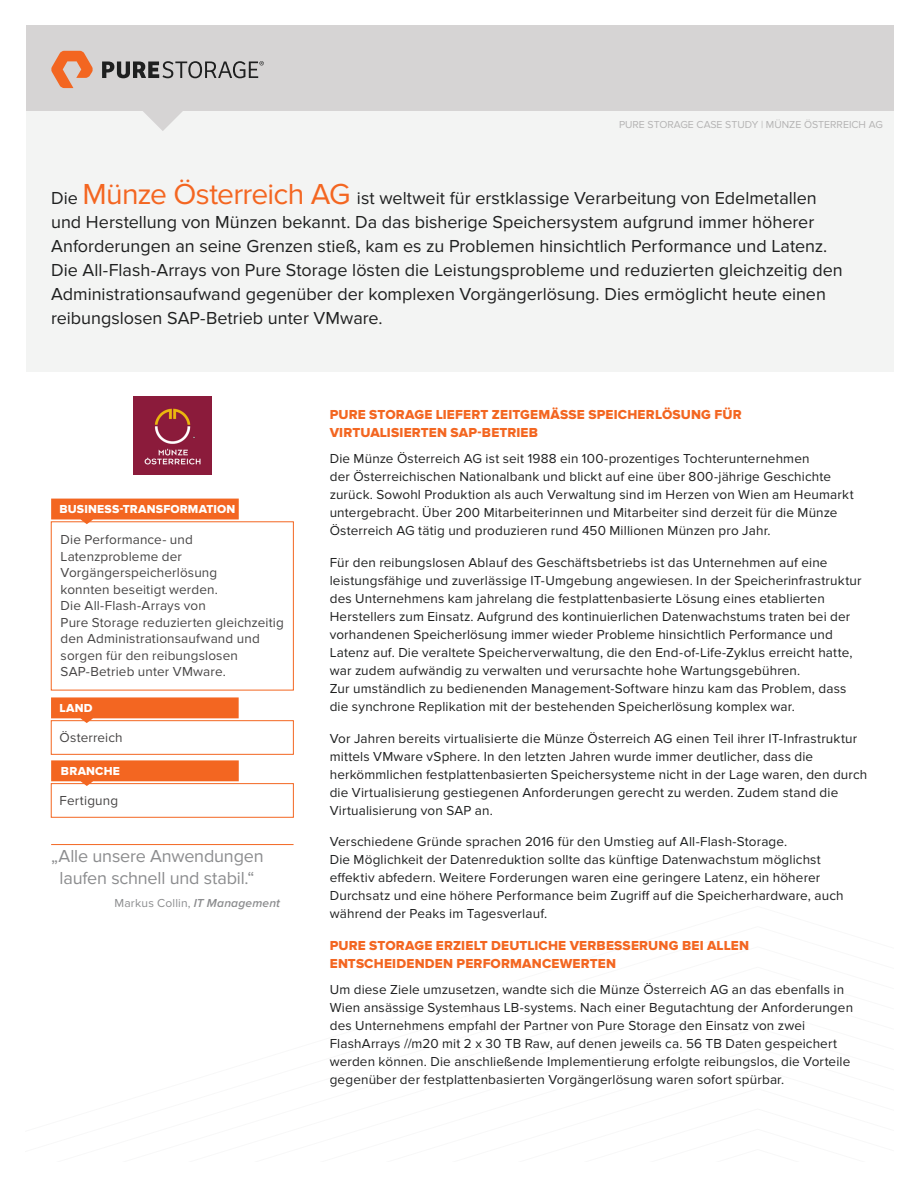
<style>
.page{position:relative;width:919px;height:1187px;background:#fff}
.page>*{position:absolute;margin:0;border:0;box-sizing:border-box;transform-origin:0 0}
.BODY{font:18px/24px "Proxima Nova";color:#1f2020}
.QUOTE{font:18px/22.5px "Proxima Nova";letter-spacing:-.01em;color:#8c8d8f;text-align:center}
.BODY-2{font:13.5px/18px "Proxima Nova";letter-spacing:.01em;color:#1f2020}
.SIDE_BAR_BULLETS{font:13.5px/16.5px "Proxima Nova";letter-spacing:.01em;color:#474545}
.HEADING{font:13.5px/18px "Proxima Nova Extrabld";letter-spacing:.015em;color:#f36621}
.KEYLINE_BOX_OUTS{font:13.5px "Proxima Nova";letter-spacing:.01em;color:#474545}
.ORANGE_BOX_OUTS{font:12px "Proxima Nova Extrabld";letter-spacing:.015em;color:#fff}
.QUOTE_NAME{font:12px "Proxima Nova";letter-spacing:.015em;color:#8c8d8f}
.SMALL_PRINT{font:10.5px "Proxima Nova";color:#b4b3b3}
.s1{font-size:30px;color:#f36621}
.s2{font-weight:600;font-style:italic}
</style>
<div class="page">
<img style="left:133px;top:396px;width:78px;height:78px">
<svg style="left:51px;top:760px;width:188px;height:26px;background:#f47d43"></svg>
<svg style="left:51px;top:498px;width:188px;height:26px;background:#f47d43"></svg>
<svg style="left:51px;top:697px;width:188px;height:26px;background:#f47d43"></svg>
<div style="left:26px;top:26px;width:867px;height:346px;background:#f3f4f3"></div>
<hr style="left:51px;top:844px;width:242px;height:1px;background:#f36621">
<div style="left:26px;top:26px;width:867px;height:85px;background:#d6d4d4"></div>
<svg style="left:51px;top:51px;width:42px;height:37px"></svg>
<svg style="left:102px;top:61px;width:162px;height:70px"></svg>
<p class="SMALL_PRINT" style="left:619px;top:118px;width:265px">PURE STORAGE CASE STUDY | MÜNZE ÖSTERREICH AG</p>
<p class="BODY" style="left:51px;top:186px;width:793px">Die <span class="s1">Münze Österreich AG</span> ist weltweit für erstklassige Verarbeitung von Edelmetallen und Herstellung von Münzen bekannt. Da das bisherige Speichersystem aufgrund immer höherer Anforderungen an seine Grenzen stieß, kam es zu Problemen hinsichtlich Performance und Latenz.<br>Die All-Flash-Arrays von Pure Storage lösten die Leistungsprobleme und reduzierten gleichzeitig den Administrationsaufwand gegenüber der komplexen Vorgängerlösung. Dies ermöglicht heute einen reibungslosen SAP-Betrieb unter VMware.</p>
<p class="ORANGE_BOX_OUTS" style="left:59px;top:502px;width:177px">BUSINESS-TRANSFORMATION</p>
<p class="SIDE_BAR_BULLETS" style="left:61px;top:532px;width:225px">Die Performance- und<br>Latenzprobleme der<br>Vorgängerspeicherlösung<br>konnten beseitigt werden.<br>Die All-Flash-Arrays von<br>Pure Storage reduzierten gleichzeitig den Administrationsaufwand und sorgen für den reibungslosen<br>SAP-Betrieb unter VMware.</p>
<p class="ORANGE_BOX_OUTS" style="left:59px;top:701px;width:35px">LAND</p>
<p class="KEYLINE_BOX_OUTS" style="left:60px;top:729px;width:65px">Österreich</p>
<p class="ORANGE_BOX_OUTS" style="left:61px;top:764px;width:60px">BRANCHE</p>
<p class="KEYLINE_BOX_OUTS" style="left:60px;top:792px;width:60px">Fertigung</p>
<p class="QUOTE" style="left:51px;top:844px;width:214px">„Alle unsere Anwendungen laufen schnell und stabil.“</p>
<p class="QUOTE_NAME" style="left:114px;top:896px;width:167px">Markus Collin, <span class="s2">IT Management</span></p>
<p class="HEADING" style="left:330px;top:405px;width:413px">PURE STORAGE LIEFERT ZEITGEMÄSSE SPEICHERLÖSUNG FÜR<br>VIRTUALISIERTEN SAP-BETRIEB</p>
<p class="BODY-2" style="left:330px;top:450px;width:525px">Die Münze Österreich AG ist seit 1988 ein 100-prozentiges Tochterunternehmen<br>der Österreichischen Nationalbank und blickt auf eine über 800-jährige Geschichte zurück. Sowohl Produktion als auch Verwaltung sind im Herzen von Wien am Heumarkt untergebracht. Über 200 Mitarbeiterinnen und Mitarbeiter sind derzeit für die Münze Österreich AG tätig und produzieren rund 450 Millionen Münzen pro Jahr.</p>
<p class="BODY-2" style="left:330px;top:553px;width:533px">Für den reibungslosen Ablauf des Geschäftsbetriebs ist das Unternehmen auf eine leistungsfähige und zuverlässige IT-Umgebung angewiesen. In der Speicherinfrastruktur des Unternehmens kam jahrelang die festplattenbasierte Lösung eines etablierten Herstellers zum Einsatz. Aufgrund des kontinuierlichen Datenwachstums traten bei der vorhandenen Speicherlösung immer wieder Probleme hinsichtlich Performance und Latenz auf. Die veraltete Speicherverwaltung, die den End-of-Life-Zyklus erreicht hatte, war zudem aufwändig zu verwalten und verursachte hohe Wartungsgebühren.<br>Zur umständlich zu bedienenden Management-Software hinzu kam das Problem, dass die synchrone Replikation mit der bestehenden Speicherlösung komplex war.</p>
<p class="BODY-2" style="left:330px;top:729px;width:539px">Vor Jahren bereits virtualisierte die Münze Österreich AG einen Teil ihrer IT-Infrastruktur mittels VMware vSphere. In den letzten Jahren wurde immer deutlicher, dass die herkömmlichen festplattenbasierten Speichersysteme nicht in der Lage waren, den durch die Virtualisierung gestiegenen Anforderungen gerecht zu werden. Zudem stand die Virtualisierung von SAP an.</p>
<p class="BODY-2" style="left:330px;top:832px;width:515px">Verschiedene Gründe sprachen 2016 für den Umstieg auf All-Flash-Storage.<br>Die Möglichkeit der Datenreduktion sollte das künftige Datenwachstum möglichst effektiv abfedern. Weitere Forderungen waren eine geringere Latenz, ein höherer Durchsatz und eine höhere Performance beim Zugriff auf die Speicherhardware, auch während der Peaks im Tagesverlauf.</p>
<p class="HEADING" style="left:330px;top:936px;width:421px">PURE STORAGE ERZIELT DEUTLICHE VERBESSERUNG BEI ALLEN<br>ENTSCHEIDENDEN PERFORMANCEWERTEN</p>
<p class="BODY-2" style="left:330px;top:980px;width:525px">Um diese Ziele umzusetzen, wandte sich die Münze Österreich AG an das ebenfalls in Wien ansässige Systemhaus LB-systems. Nach einer Begutachtung der Anforderungen des Unternehmens empfahl der Partner von Pure Storage den Einsatz von zwei FlashArrays //m20 mit 2 x 30 TB Raw, auf denen jeweils ca. 56 TB Daten gespeichert werden können. Die anschließende Implementierung erfolgte reibungslos, die Vorteile gegenüber der festplattenbasierten Vorgängerlösung waren sofort spürbar.</p>
</div>
